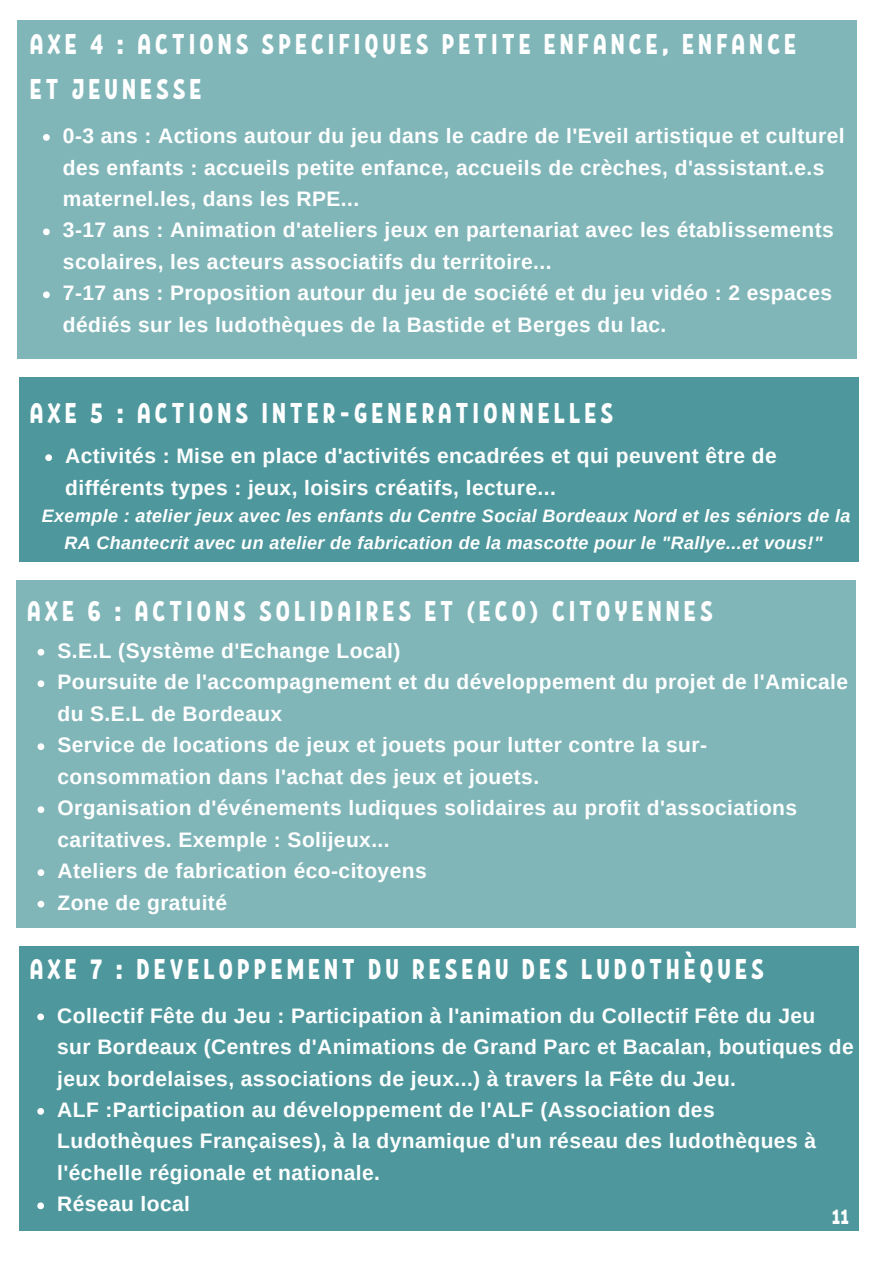
<style>
.page{position:relative;width:893px;height:1264px;background:#fff}
.page>*{position:absolute;margin:0;border:0;box-sizing:border-box;transform-origin:0 0}
.t1{font:28.5px/45px "RF Krabuler";letter-spacing:.12em;color:#fff}
.t2{font:700 21px/31.5px "Arimo";letter-spacing:.02em;color:#fff}
.t3{font:21px "RF Krabuler";color:#fff}
.t4{font:italic 700 18px/27px "Arimo";letter-spacing:.02em;color:#fff;text-align:center}
</style>
<div class="page">
<div style="left:20px;top:377px;width:838px;height:184px;background:#4e989d"></div>
<svg style="left:45px;top:454px;width:7px;height:7px"></svg>
<div style="left:16px;top:580px;width:839px;height:347px;background:#81b6b9"></div>
<svg style="left:38px;top:649px;width:6px;height:6px"></svg>
<svg style="left:38px;top:680px;width:6px;height:7px"></svg>
<svg style="left:38px;top:743px;width:6px;height:7px"></svg>
<svg style="left:38px;top:806px;width:6px;height:7px"></svg>
<svg style="left:38px;top:869px;width:6px;height:7px"></svg>
<svg style="left:38px;top:900px;width:6px;height:7px"></svg>
<div style="left:20px;top:946px;width:838px;height:284px;background:#4e989d"></div>
<svg style="left:37px;top:1013px;width:7px;height:7px"></svg>
<svg style="left:37px;top:1108px;width:7px;height:6px"></svg>
<svg style="left:37px;top:1202px;width:7px;height:7px"></svg>
<div style="left:18px;top:20px;width:838px;height:338px;background:#81b6b9"></div>
<svg style="left:43px;top:134px;width:7px;height:7px"></svg>
<svg style="left:43px;top:228px;width:7px;height:7px"></svg>
<svg style="left:43px;top:291px;width:7px;height:7px"></svg>
<h1 class="t1" style="left:30px;top:22px;width:768px">AXE 4 : ACTIONS SPECIFIQUES PETITE ENFANCE, ENFANCE<br>ET JEUNESSE</h1>
<p class="t2" style="left:63px;top:120px;width:783px">0-3 ans : Actions autour du jeu dans le cadre de l'Eveil artistique et culturel des enfants : accueils petite enfance, accueils de crèches, d'assistant.e.s maternel.les, dans les RPE...<br>3-17 ans : Animation d'ateliers jeux en partenariat avec les établissements scolaires, les acteurs associatifs du territoire...<br>7-17 ans : Proposition autour du jeu de société et du jeu vidéo : 2 espaces dédiés sur les ludothèques de la Bastide et Berges du lac.</p>
<h1 class="t1" style="left:30px;top:390px;width:585px">AXE 5 : ACTIONS INTER-GENERATIONNELLES</h1>
<p class="t2" style="left:65px;top:440px;width:713px">Activités : Mise en place d'activités encadrées et qui peuvent être de différents types : jeux, loisirs créatifs, lecture...</p>
<p class="t4" style="left:42px;top:502px;width:810px">Exemple : atelier jeux avec les enfants du Centre Social Bordeaux Nord et les séniors de la<br>RA Chantecrit avec un atelier de fabrication de la mascotte pour le "Rallye...et vous!"</p>
<h1 class="t1" style="left:27px;top:588px;width:687px">AXE 6 : ACTIONS SOLIDAIRES ET (ECO) CITOYENNES</h1>
<p class="t2" style="left:57px;top:635px;width:792px">S.E.L (Système d'Echange Local)<br>Poursuite de l'accompagnement et du développement du projet de l'Amicale du S.E.L de Bordeaux<br>Service de locations de jeux et jouets pour lutter contre la sur&shy;consommation dans l'achat des jeux et jouets.<br>Organisation d'événements ludiques solidaires au profit d'associations caritatives. Exemple : Solijeux...<br>Ateliers de fabrication éco-citoyens<br>Zone de gratuité</p>
<h1 class="t1" style="left:30px;top:946px;width:736px">AXE 7 : DEVELOPPEMENT DU RESEAU DES LUDOTHÈQUES</h1>
<p class="t2" style="left:57px;top:999px;width:798px">Collectif Fête du Jeu : Participation à l'animation du Collectif Fête du Jeu sur Bordeaux (Centres d'Animations de Grand Parc et Bacalan, boutiques de jeux bordelaises, associations de jeux...) à travers la Fête du Jeu.<br>ALF :Participation au développement de l'ALF (Association des Ludothèques Françaises), à la dynamique d'un réseau des ludothèques à l'échelle régionale et nationale.<br>Réseau local</p>
<p class="t3" style="left:831px;top:1203px;width:18px">11</p>
</div>
